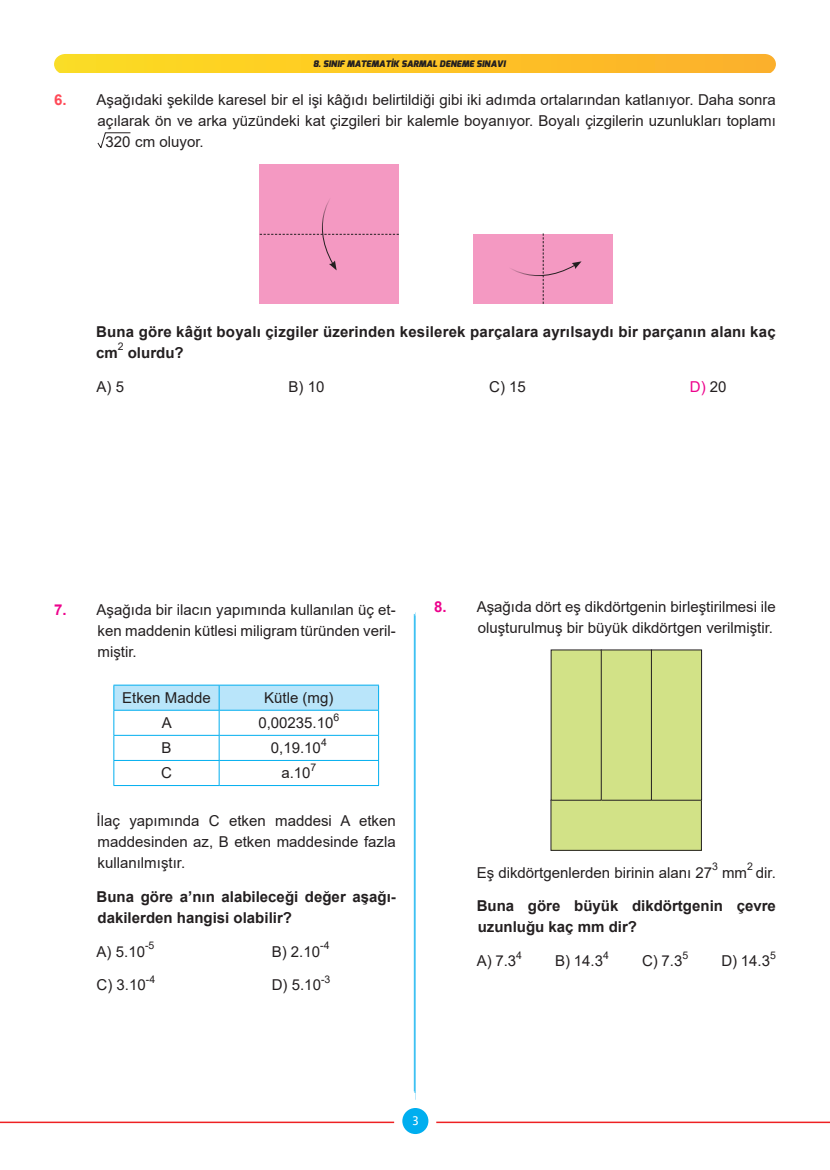
<style>
.page{position:relative;width:830px;height:1170px;background:#fff}
.page>*{position:absolute;margin:0;border:0;box-sizing:border-box;transform-origin:0 0}
.Soru_Kökü{font:15px/21px "Arial";color:#231f20;text-align:right}
.Soru_Kökü-2{font:700 15px/21px "Arial";color:#231f20}
.kalın_soru_cümlesi{font:700 15px/21px "Arial";letter-spacing:.01em;color:#231f20}
.Soru_Kökü-3{font:15px "Arial";color:#ed028c}
.t1{font:12px "Lucida Console";color:#fff}
.Soru_Kökü-4{font:10.5px "Arial";color:#231f20}
.kalın_soru_cümlesi-2{font:10.5px "Arial";color:#231f20}
.t2{font:italic 900 9px "Exo";color:#231f20}
.s1{font-weight:700;color:#ff4a58}
.s2{color:#231f20}
.s3{font-weight:700;color:#ed028c}
</style>
<div class="page">
<div style="left:402px;top:1107px;width:26px;height:26px;background:#00aeef;border-radius:50%"></div>
<hr style="left:0;top:1121px;width:394px;height:1px;background:#ee2123">
<hr style="left:436px;top:1121px;width:393px;height:1px;background:#ee2123">
<svg style="left:54px;top:54px;width:721px;height:19px"></svg>
<hr style="left:413px;top:614px;width:1px;height:477px;background:#00aeef">
<svg style="left:97px;top:132px;width:34px;height:16px"></svg>
<div style="left:259px;top:165px;width:140px;height:139px;background:#f499c2"></div>
<svg style="left:259px;top:199px;width:140px;height:71px"></svg>
<div style="left:473px;top:234px;width:139px;height:69px;background:#f499c2"></div>
<svg style="left:500px;top:233px;width:81px;height:71px"></svg>
<hr style="left:414px;top:615px;width:1px;height:477px;background:#00aeef">
<hr style="left:113px;top:684px;width:106px;height:1px;background:#00aeef">
<hr style="left:219px;top:684px;width:160px;height:1px;background:#00aeef">
<svg style="left:113px;top:685px;width:266px;height:100px"></svg>
<hr style="left:113px;top:785px;width:106px;height:1px;background:#00aeef">
<hr style="left:219px;top:785px;width:160px;height:1px;background:#00aeef">
<div style="left:550px;top:800px;width:151px;height:50px;background:#d2e287"></div>
<div style="left:550px;top:800px;width:151px;height:50px;border:1px solid #231f20"></div>
<div style="left:651px;top:650px;width:50px;height:150px;background:#d2e287"></div>
<div style="left:651px;top:649px;width:50px;height:151px;border:1px solid #231f20"></div>
<div style="left:601px;top:650px;width:50px;height:150px;background:#d2e287"></div>
<div style="left:600px;top:649px;width:51px;height:151px;border:1px solid #231f20"></div>
<div style="left:551px;top:650px;width:50px;height:150px;background:#d2e287"></div>
<p class="t2" style="left:313px;top:58px;width:194px">8. SINIF MATEMATİK SARMAL DENEME SINAVI</p>
<p class="Soru_Kökü" style="left:54px;top:89px;width:723px"><span class="s1">6.</span> Aşağıdaki şekilde karesel bir el işi kâğıdı belirtildiği gibi iki adımda ortalarından katlanıyor. Daha sonra açılarak ön ve arka yüzündeki kat çizgileri bir kalemle boyanıyor. Boyalı çizgilerin uzunlukları toplamı</p>
<p class="Soru_Kökü" style="left:105px;top:131px;width:100px">320 cm oluyor.</p>
<p class="kalın_soru_cümlesi" style="left:96px;top:321px;width:680px">Buna göre kâğıt boyalı çizgiler üzerinden kesilerek parçalara ayrılsaydı bir parçanın alanı kaç cm</p>
<p class="kalın_soru_cümlesi-2" style="left:118px;top:339px;width:7px">2</p>
<p class="kalın_soru_cümlesi" style="left:128px;top:342px;width:57px">olurdu?</p>
<p class="Soru_Kökü" style="left:97px;top:376px;width:29px">A) 5</p>
<p class="Soru_Kökü" style="left:288px;top:376px;width:37px">B) 10</p>
<p class="Soru_Kökü" style="left:489px;top:376px;width:38px">C) 15</p>
<p class="Soru_Kökü-3" style="left:689px;top:376px;width:38px">D) <span class="s2">20</span></p>
<p class="Soru_Kökü" style="left:98px;top:599px;width:299px;text-align:justify;text-indent:-44px"><span class="s3">7.</span> Aşağıda bir ilacın yapımında kullanılan üç et&shy;ken maddenin kütlesi miligram türünden veril&shy;miştir.</p>
<p class="Soru_Kökü" style="left:122px;top:687px;width:90px">Etken Madde</p>
<p class="Soru_Kökü" style="left:264px;top:687px;width:71px">Kütle (mg)</p>
<p class="Soru_Kökü" style="left:162px;top:712px;width:12px">A</p>
<p class="Soru_Kökü" style="left:258px;top:712px;width:77px">0,00235.10</p>
<p class="Soru_Kökü-4" style="left:333px;top:709px;width:7px">6</p>
<p class="Soru_Kökü-4" style="left:321px;top:734px;width:7px">4</p>
<p class="Soru_Kökü" style="left:161px;top:737px;width:12px">B</p>
<p class="Soru_Kökü" style="left:271px;top:737px;width:52px">0,19.10</p>
<p class="Soru_Kökü-4" style="left:310px;top:760px;width:7px">7</p>
<p class="Soru_Kökü" style="left:161px;top:762px;width:12px">C</p>
<p class="Soru_Kökü" style="left:281px;top:762px;width:31px">a.10</p>
<p class="Soru_Kökü" style="left:97px;top:810px;width:300px;text-align:justify">İlaç yapımında C etken maddesi A etken maddesinden az, B etken maddesinde fazla kullanılmıştır.</p>
<p class="Soru_Kökü-2" style="left:97px;top:886px;width:300px">Buna göre a’nın alabileceği değer aşağı&shy;dakilerden hangisi olabilir?</p>
<p class="Soru_Kökü" style="left:97px;top:940px;width:50px">A) 5.10</p>
<p class="Soru_Kökü-4" style="left:320px;top:938px;width:11px">-4</p>
<p class="Soru_Kökü-4" style="left:145px;top:938px;width:11px">-5</p>
<p class="Soru_Kökü" style="left:272px;top:940px;width:50px">B) 2.10</p>
<p class="Soru_Kökü-4" style="left:146px;top:971px;width:11px">-4</p>
<p class="Soru_Kökü" style="left:97px;top:974px;width:51px">C) 3.10</p>
<p class="Soru_Kökü-4" style="left:321px;top:971px;width:11px">-3</p>
<p class="Soru_Kökü" style="left:272px;top:974px;width:51px">D) 5.10</p>
<p class="Soru_Kökü" style="left:434px;top:596px;width:343px"><span class="s3">8.</span> Aşağıda dört eş dikdörtgenin birleştirilmesi ile oluşturulmuş bir büyük dikdörtgen verilmiştir.</p>
<p class="Soru_Kökü-4" style="left:711px;top:859px;width:7px">3</p>
<p class="Soru_Kökü-4" style="left:746px;top:859px;width:7px">2</p>
<p class="Soru_Kökü" style="left:476px;top:861px;width:237px">Eş dikdörtgenlerden birinin alanı 27</p>
<p class="Soru_Kökü" style="left:755px;top:861px;width:22px">dir.</p>
<p class="Soru_Kökü-2" style="left:476px;top:895px;width:300px">Buna göre büyük dikdörtgenin çevre uzunluğu kaç mm dir?</p>
<p class="Soru_Kökü" style="left:476px;top:950px;width:41px">A) 7.3</p>
<p class="Soru_Kökü" style="left:721px;top:861px;width:26px">mm</p>
<p class="Soru_Kökü-4" style="left:516px;top:947px;width:7px">4</p>
<p class="Soru_Kökü-4" style="left:602px;top:947px;width:7px">4</p>
<p class="Soru_Kökü-4" style="left:682px;top:947px;width:7px">5</p>
<p class="Soru_Kökü-4" style="left:769px;top:947px;width:7px">5</p>
<p class="Soru_Kökü" style="left:555px;top:950px;width:49px">B) 14.3</p>
<p class="Soru_Kökü" style="left:641px;top:950px;width:42px">C) 7.3</p>
<p class="Soru_Kökü" style="left:721px;top:950px;width:50px">D) 14.3</p>
<p class="t1" style="left:411px;top:1115px;width:9px">3</p>
</div>
